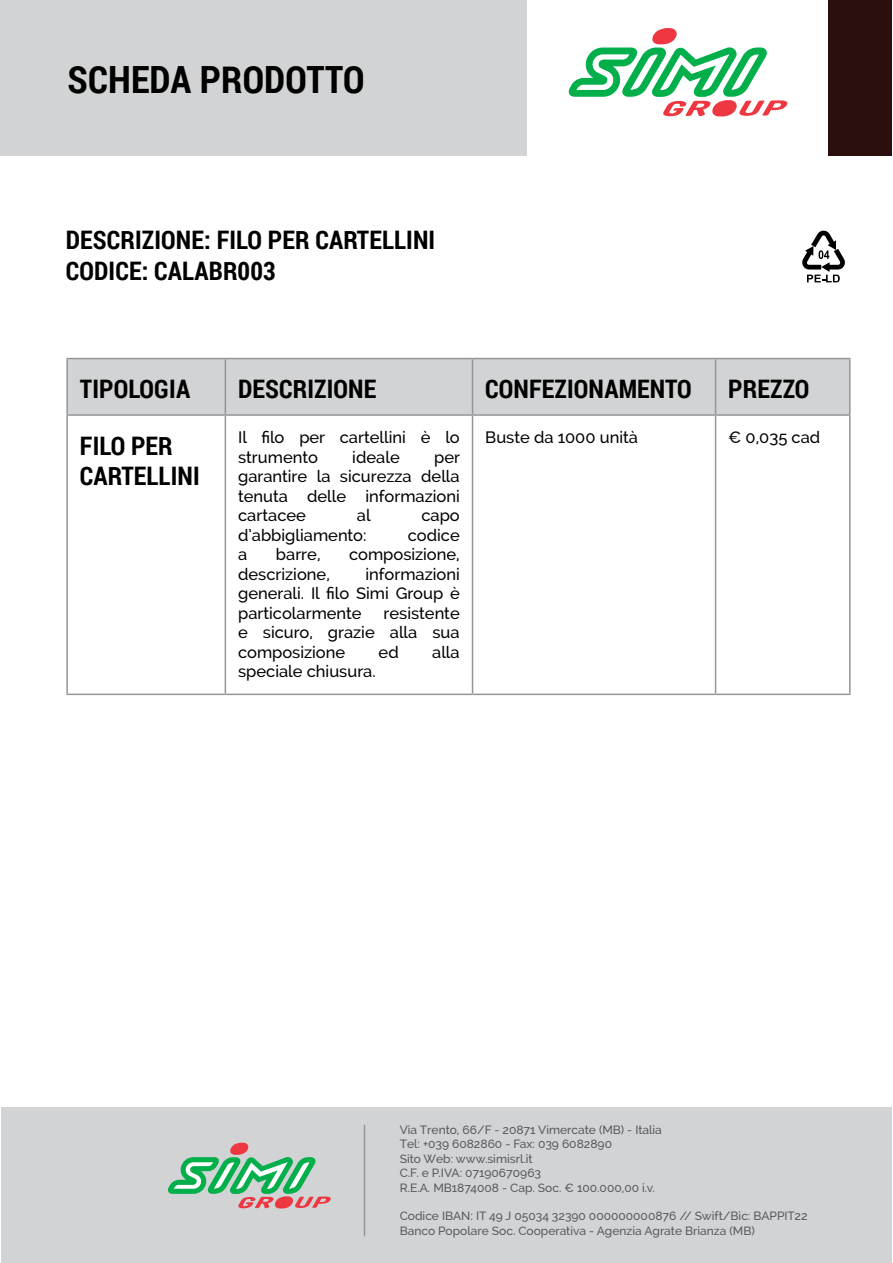
<style>
.page{position:relative;width:893px;height:1263px;background:#fff}
.page>*{position:absolute;margin:0;border:0;box-sizing:border-box;transform-origin:0 0}
.t1{font:700 37.5px "Roboto Condensed";letter-spacing:.005em;color:#000}
.t2{font:700 25.5px/30.6px "Roboto Condensed";letter-spacing:.005em;color:#000}
.t3{font:500 16.5px/19.5px "Raleway";color:#000;text-align:justify}
.t4{font:500 12px/14.4px "Raleway";color:#58595b}
</style>
<div class="page">
<div style="left:0;top:0;width:526px;height:155px;background:#d1d3d4"></div>
<div style="left:1px;top:1107px;width:891px;height:156px;background:#d1d3d4"></div>
<div style="left:828px;top:0;width:64px;height:155px;background:#2b0f0f"></div>
<div style="left:68px;top:359px;width:781px;height:55px;background:#d1d3d4"></div>
<hr style="left:66px;top:358px;width:159px;height:1px;background:#939598">
<hr style="left:66px;top:359px;width:2px;height:55px;background:#939598">
<hr style="left:225px;top:358px;width:248px;height:1px;background:#939598">
<hr style="left:225px;top:359px;width:1px;height:55px;background:#939598">
<hr style="left:472px;top:358px;width:244px;height:1px;background:#939598">
<hr style="left:472px;top:359px;width:1px;height:55px;background:#939598">
<hr style="left:716px;top:358px;width:134px;height:1px;background:#939598">
<hr style="left:715px;top:359px;width:1px;height:55px;background:#939598">
<hr style="left:849px;top:359px;width:1px;height:55px;background:#939598">
<hr style="left:66px;top:414px;width:159px;height:2px;background:#939598">
<hr style="left:66px;top:416px;width:2px;height:278px;background:#939598">
<hr style="left:225px;top:414px;width:248px;height:2px;background:#939598">
<hr style="left:225px;top:416px;width:1px;height:278px;background:#939598">
<hr style="left:472px;top:414px;width:244px;height:2px;background:#939598">
<hr style="left:472px;top:416px;width:1px;height:278px;background:#939598">
<hr style="left:716px;top:414px;width:134px;height:2px;background:#939598">
<hr style="left:715px;top:416px;width:1px;height:278px;background:#939598">
<hr style="left:849px;top:416px;width:1px;height:278px;background:#939598">
<hr style="left:66px;top:694px;width:159px;height:1px;background:#939598">
<hr style="left:225px;top:694px;width:248px;height:1px;background:#939598">
<hr style="left:472px;top:694px;width:244px;height:1px;background:#939598">
<hr style="left:716px;top:694px;width:134px;height:1px;background:#939598">
<hr style="left:364px;top:1125px;width:1px;height:111px;background:#939598">
<svg style="left:568px;top:28px;width:220px;height:88px"></svg>
<svg style="left:168px;top:1143px;width:163px;height:65px"></svg>
<svg style="left:802px;top:230px;width:43px;height:52px"></svg>
<h1 class="t1" style="left:68px;top:54px;width:298px">SCHEDA PRODOTTO</h1>
<h2 class="t2" style="left:66px;top:224px;width:371px">DESCRIZIONE: FILO PER CARTELLINI<br>CODICE: CALABR003</h2>
<h2 class="t2" style="left:80px;top:373px;width:112px">TIPOLOGIA</h2>
<h2 class="t2" style="left:238px;top:373px;width:140px">DESCRIZIONE</h2>
<h2 class="t2" style="left:485px;top:373px;width:208px">CONFEZIONAMENTO</h2>
<h2 class="t2" style="left:728px;top:373px;width:83px">PREZZO</h2>
<h2 class="t2" style="left:80px;top:429px;width:121px">FILO PER<br>CARTELLINI</h2>
<p class="t3" style="left:238px;top:428px;width:223px">Il filo per cartellini è lo strumento</p>
<p class="t3" style="left:485px;top:428px;width:154px">Buste da 1000 unità</p>
<p class="t3" style="left:728px;top:428px;width:94px">€ 0,035 cad</p>
<p class="t3" style="left:352px;top:447px;width:49px">ideale</p>
<p class="t3" style="left:238px;top:447px;width:223px;text-indent:196px">per garantire la sicurezza della tenuta delle informazioni cartacee</p>
<p class="t3" style="left:357px;top:506px;width:15px">al</p>
<p class="t3" style="left:421px;top:506px;width:40px">capo</p>
<p class="t3" style="left:238px;top:525px;width:130px">d’abbigliamento:</p>
<p class="t3" style="left:408px;top:525px;width:53px">codice</p>
<p class="t3" style="left:238px;top:545px;width:11px">a</p>
<p class="t3" style="left:276px;top:545px;width:46px">barre,</p>
<p class="t3" style="left:349px;top:545px;width:112px">composizione,</p>
<p class="t3" style="left:238px;top:564px;width:93px">descrizione,</p>
<p class="t3" style="left:238px;top:564px;width:223px;text-indent:127px">informazioni generali. Il filo Simi Group è particolarmente</p>
<p class="t3" style="left:238px;top:603px;width:223px;text-indent:145px">resistente e sicuro, grazie alla sua composizione</p>
<p class="t3" style="left:379px;top:642px;width:22px">ed</p>
<p class="t3" style="left:432px;top:642px;width:29px">alla</p>
<p class="t3" style="left:238px;top:662px;width:139px">speciale chiusura.</p>
<p class="t4" style="left:400px;top:1122px;width:264px">Via Trento, 66/F - 20871 Vimercate (MB) - Italia Tel: +039 6082860 - Fax: 039 6082890<br>Sito Web: www.simisrl.it<br>C.F. e P.IVA: 07190670963<br>R.E.A. MB1874008 - Cap. Soc. € 100.000,00 i.v.</p>
<p class="t4" style="left:400px;top:1209px;width:409px">Codice IBAN: IT 49 J 05034 32390 000000000876 // Swift/Bic: BAPPIT22<br>Banco Popolare Soc. Cooperativa - Agenzia Agrate Brianza (MB)</p>
</div>
